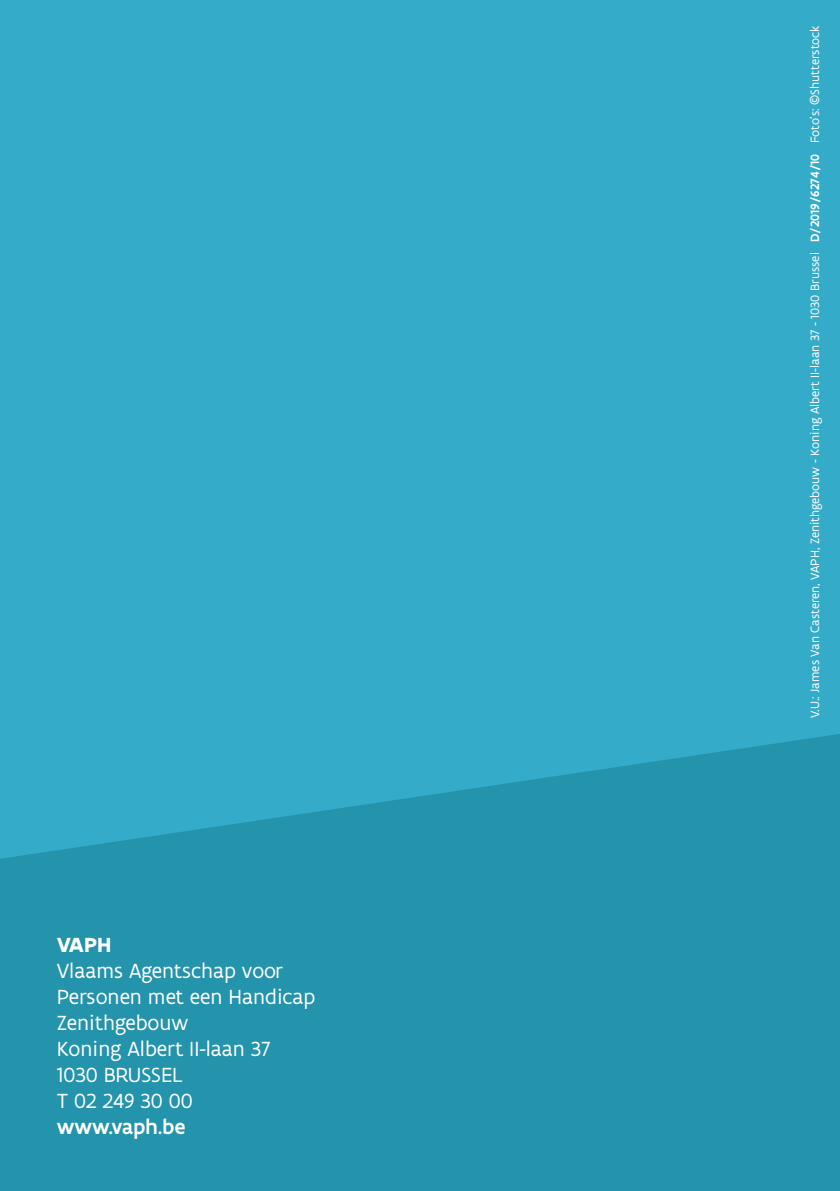
<style>
.page{position:relative;width:840px;height:1191px;background:#fff}
.page>*{position:absolute;margin:0;border:0;box-sizing:border-box;transform-origin:0 0}
.t1{font:22px/26px "Flanders Art Sans";color:#fff}
.t2{font:500 22px "Flanders Art Sans";color:#fff}
.t3{font:700 22px "Flanders Art Sans";color:#fff}
.t4{font:13px "Flanders Art Sans";color:#fff}
.s1{font-weight:500}
</style>
<div class="page">
<div style="left:0;top:0;width:839px;height:1174px;background:#34abc9"></div>
<svg style="left:0;top:734px;width:839px;height:457px;background:#2696af"></svg>
<p class="t3" style="left:57px;top:931px;width:56px">VAPH</p>
<p class="t1" style="left:57px;top:957px;width:260px">Vlaams Agentschap voor<br>Personen met een Handicap</p>
<p class="t1" style="left:57px;top:1009px;width:133px">Zenithgebouw</p>
<p class="t1" style="left:57px;top:1035px;width:215px">Koning Albert II-laan 37</p>
<p class="t1" style="left:57px;top:1061px;width:128px">1030 BRUSSEL</p>
<p class="t1" style="left:57px;top:1087px;width:137px">T 02 249 30 00</p>
<p class="t2" style="left:57px;top:1113px;width:130px">www.vaph.be</p>
<p class="t4" style="left:806px;top:717px;width:693px;rotate:-90deg">V.U.: James Van Casteren, VAPH, Zenithgebouw - Koning Albert II-laan 37 - 1030 Brussel <span class="s1">D/2019/6274/10</span> Foto’s: ©Shutterstock</p>
</div>
